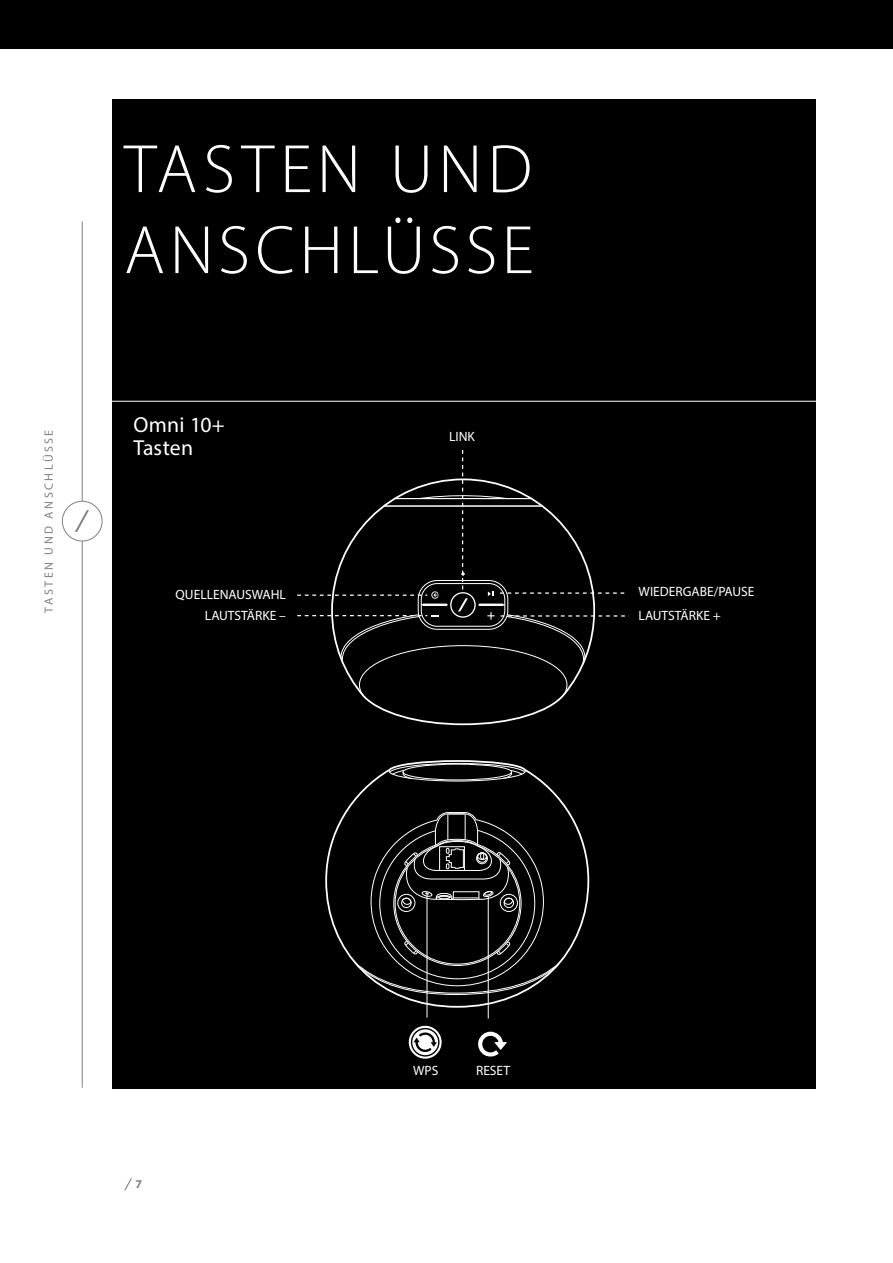
<style>
.page{position:relative;width:893px;height:1263px;background:#fff}
.page>*{position:absolute;margin:0;border:0;box-sizing:border-box;transform-origin:0 0}
.t1{font:300 69px/81px "Myriad Pro";letter-spacing:.06em;color:#fff}
.t2{font:21.75px/22.5px "Myriad Pro";letter-spacing:.01em;color:#fff}
.t3{font:14.25px "Myriad Pro";color:#fff}
.t4{font:13.5px/20.7px "Myriad Pro";color:#fff;text-align:center}
.t5{font:12px "Myriad Pro";letter-spacing:.205em;color:#808284}
.t6{font:700 12px "Myriad Pro";color:#808284}
.t7{font:11.85px "Myriad Pro";color:#fff}
</style>
<div class="page">
<svg style="left:124px;top:1178px;width:8px;height:12px"></svg>
<hr style="left:82px;top:541px;width:1px;height:546px;background:#808284">
<hr style="left:82px;top:221px;width:1px;height:281px;background:#808284">
<div style="left:62px;top:501px;width:40px;height:40px;border:1px solid #808284;border-radius:50%"></div>
<svg style="left:75px;top:510px;width:14px;height:22px"></svg>
<div style="left:112px;top:99px;width:703px;height:990px;background:#000"></div>
<hr style="left:90px;top:401px;width:756px;height:1px;background:#fff">
<svg style="left:330px;top:478px;width:266px;height:248px"></svg>
<svg style="left:412px;top:1029px;width:26px;height:26px"></svg>
<div style="left:409px;top:1026px;width:33px;height:33px;border:2px solid #fff;border-radius:50%"></div>
<svg style="left:413px;top:1032px;width:24px;height:20px"></svg>
<svg style="left:325px;top:760px;width:265px;height:248px"></svg>
<hr style="left:427px;top:895px;width:1px;height:122px;background:#fff">
<hr style="left:488px;top:896px;width:1px;height:122px;background:#fff">
<svg style="left:478px;top:1032px;width:29px;height:25px"></svg>
<div style="left:0;top:0;width:893px;height:49px;background:#000"></div>
<p class="t5" style="left:42px;top:613px;width:185px;rotate:-90deg">Tasten un d Ans chlüsse</p>
<h1 class="t1" style="left:124px;top:130px;width:73px">TASTEN</h1>
<h1 class="t1" style="left:124px;top:130px;width:340px;text-indent:266px">UND<br>ANSCHLÜSSE</h1>
<h2 class="t2" style="left:133px;top:413px;width:93px">Omni 10+<br>Tasten</h2>
<p class="t4" style="left:449px;top:426px;width:27px">LINK</p>
<p class="t3" style="left:448px;top:428px;width:29px">LINK</p>
<p class="t4" style="left:639px;top:580px;width:116px;line-height:23.2px;text-align:left;text-indent:44px">GABE/PAUSE<br>LAUTSTÄRKE +</p>
<p class="t4" style="left:205px;top:584px;width:83px">NAUSWAHL<br>LAUTSTÄRKE –</p>
<p class="t4" style="left:639px;top:581px;width:23px">WIEDER</p>
<p class="t3" style="left:225px;top:584px;width:62px">SELECTOR</p>
<p class="t3" style="left:639px;top:584px;width:74px">PLAY/PAUSE</p>
<p class="t3" style="left:225px;top:606px;width:60px">VOLUME -</p>
<p class="t3" style="left:640px;top:607px;width:65px">VOLUME +</p>
<p class="t4" style="left:176px;top:584px;width:17px">QUELLE</p>
<p class="t6" style="left:135px;top:1176px;width:8px">7</p>
<p class="t4" style="left:413px;top:1059px;width:27px">WP S</p>
<p class="t4" style="left:476px;top:1059px;width:28px">RESET</p>
<p class="t7" style="left:414px;top:1063px;width:24px">WPS</p>
<p class="t7" style="left:477px;top:1063px;width:31px">RESET</p>
</div>
